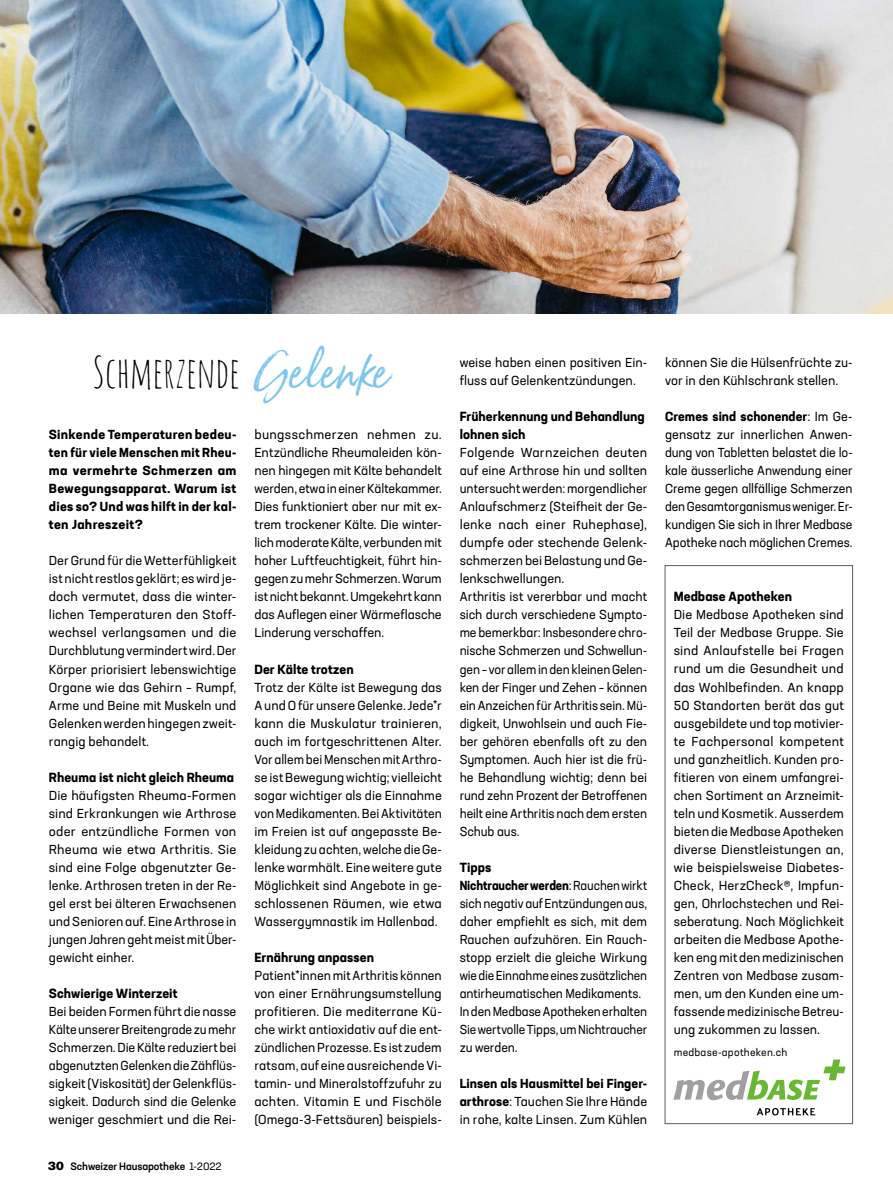
<style>
.page{position:relative;width:893px;height:1200px;background:#fff}
.page>*{position:absolute;margin:0;border:0;box-sizing:border-box;transform-origin:0 0}
.t1{font:42px "Amatic SC";letter-spacing:-.01em;color:#000}
.t2{font:700 13.05px/18px "Neusa Next Std";letter-spacing:.005em;color:#000}
.t3{font:12.9px/18px "Neusa Next Std";color:#000;text-align:justify}
.t4{font:12.9px/18px "Neusa Next Std";color:#000;scale:.94 1}
.t5{font:700 12.9px/18px "Neusa Next Std";letter-spacing:.02em;color:#000;text-align:justify}
.t6{font:500 10.5px "Neusa Next Std";letter-spacing:-.01em;color:#000}
.t7{font:10.5px "Neusa Next Std";letter-spacing:.02em;color:#000}
.s1{font-family:"Born Ready Slanted";font-size:45px;color:#7ec6ed}
.s2{font-family:"Akzidenz Grotesk BE Super";font-weight:400;font-size:12px}
.s3{font-weight:400}
.s4{font-weight:700}
</style>
<div class="page">
<img style="left:0;top:0;width:893px;height:313px">
<div style="left:665px;top:565px;width:188px;height:558px;border:1px solid #4d6269"></div>
<svg style="left:674px;top:1059px;width:171px;height:40px"></svg>
<svg style="left:757px;top:1108px;width:58px;height:7px"></svg>
<h1 class="t1" style="left:92px;top:342px;width:298px">SCHMERZENDE <span class="s1">Gelenke</span></h1>
<p class="t5" style="left:49px;top:425px;width:189px">Sinkende Temperaturen bedeu&shy;ten für viele Menschen mit Rheu&shy;ma vermehrte Schmerzen am Bewegungsapparat. Warum ist dies so? Und was hilft in der kal&shy;ten Jahreszeit?</p>
<p class="t3" style="left:49px;top:551px;width:189px">Der Grund für die Wetterfühligkeit ist nicht restlos geklärt; es wird je&shy;doch vermutet, dass die winter&shy;lichen Temperaturen den Stoff&shy;wechsel verlangsamen und die Durchblutung vermindert wird. Der Körper priorisiert lebenswichtige Organe wie das Gehirn – Rumpf, Arme und Beine mit Muskeln und Gelenken werden hingegen zweit&shy;rangig behandelt.</p>
<p class="t2" style="left:49px;top:767px;width:187px">Rheuma ist nicht gleich Rheuma</p>
<p class="t3" style="left:49px;top:785px;width:189px">Die häufigsten Rheuma-Formen sind Erkrankungen wie Arthrose oder entzündliche Formen von Rheuma wie etwa Arthritis. Sie sind eine Folge abgenutzter Ge&shy;lenke. Arthrosen treten in der Re&shy;gel erst bei älteren Erwachsenen und Senioren auf. Eine Arthrose in jungen Jahren geht meist mit Über&shy;gewicht einher.</p>
<p class="t2" style="left:49px;top:983px;width:130px">Schwierige Winterzeit</p>
<p class="t3" style="left:49px;top:1001px;width:189px">Bei beiden Formen führt die nasse Kälte unserer Breitengrade zu mehr Schmerzen. Die Kälte reduziert bei abgenutzten Gelenken die Zähflüs&shy;sigkeit (Viskosität) der Gelenkflüs&shy;sigkeit. Dadurch sind die Gelenke weniger geschmiert und die Rei-</p>
<p class="t6" style="left:48px;top:1159px;width:175px"><span class="s2">30</span> Schweizer Hausapotheke <span class="s3">1-2022</span></p>
<p class="t3" style="left:254px;top:425px;width:189px">bungsschmerzen nehmen zu.<br>Entzündliche Rheumaleiden kön&shy;nen hingegen mit Kälte behandelt werden, etwa in einer Kältekammer.<br>Dies funktioniert aber nur mit ex&shy;trem trockener Kälte. Die winter&shy;lich moderate Kälte, verbunden mit hoher Luftfeuchtigkeit, führt hin&shy;gegen zu mehr Schmerzen. Warum ist nicht bekannt. Umgekehrt kann das Auflegen einer Wärmeflasche Linderung verschaffen.</p>
<p class="t2" style="left:254px;top:659px;width:101px">Der Kälte trotzen</p>
<p class="t3" style="left:254px;top:677px;width:189px">Trotz der Kälte ist Bewegung das A und O für unsere Gelenke. Jede*r kann die Muskulatur trainieren, auch im fortgeschrittenen Alter.<br>Vor allem bei Menschen mit Arthro&shy;se ist Bewegung wichtig; vielleicht sogar wichtiger als die Einnahme von Medikamenten. Bei Aktivitäten im Freien ist auf angepasste Be&shy;kleidung zu achten, welche die Ge&shy;lenke warmhält. Eine weitere gute Möglichkeit sind Angebote in ge&shy;schlossenen Räumen, wie etwa Wassergymnastik im Hallenbad.</p>
<p class="t2" style="left:254px;top:947px;width:121px">Ernährung anpassen</p>
<p class="t3" style="left:254px;top:965px;width:189px">Patient*innen mit Arthritis können von einer Ernährungsumstellung profitieren. Die mediterrane Kü&shy;che wirkt antioxidativ auf die ent&shy;zündlichen Prozesse. Es ist zudem ratsam, auf eine ausreichende Vi&shy;tamin- und Mineralstoffzufuhr zu achten. Vitamin E und Fischöle (Omega-3-Fettsäuren) beispiels-</p>
<p class="t3" style="left:460px;top:353px;width:189px">weise haben einen positiven Ein&shy;fluss auf Gelenkentzündungen.</p>
<p class="t2" style="left:460px;top:407px;width:187px">Früherkennung und Behandlung lohnen sich</p>
<p class="t3" style="left:460px;top:443px;width:189px;text-align:left">Folgende Warnzeichen deuten auf eine Arthrose hin und sollten untersucht werden: morgendlicher<br>Anlaufschmerz (Steifheit der Ge&shy;lenke nach einer Ruhephase), dumpfe oder stechende Gelenk&shy;schmerzen bei Belastung und Ge&shy;lenkschwellungen.<br>Arthritis ist vererbbar und macht sich durch verschiedene Sympto&shy;me bemerkbar: Insbesondere chro&shy;nische Schmerzen und Schwellun&shy;gen – vor allem in den kleinen Gelen&shy;ken der Finger und Zehen – können ein Anzeichen für Arthritis sein. Mü&shy;digkeit, Unwohlsein und auch Fie&shy;ber gehören ebenfalls oft zu den<br>Symptomen. Auch hier ist die frü&shy;he Behandlung wichtig; denn bei rund zehn Prozent der Betroffenen heilt eine Arthritis nach dem ersten<br>Schub aus.</p>
<p class="t2" style="left:460px;top:857px;width:33px">Tipps</p>
<p class="t4" style="left:460px;top:875px;width:201px"><span class="s4">Nichtraucher werden</span>: Rauchen wirkt sich negativ auf Entzündungen aus, daher empfiehlt es sich, mit dem<br>Rauchen aufzuhören. Ein Rauch&shy;stopp erzielt die gleiche Wirkung wie die Einnahme eines zusätzlichen antirheumatischen Medikaments.<br>In den Medbase Apotheken erhalten<br>Sie wertvolle Tipps, um Nichtraucher zu werden.</p>
<p class="t3" style="left:460px;top:1073px;width:189px"><span class="s4">Linsen als Hausmittel bei Finger&shy;arthrose</span>: Tauchen Sie Ihre Hände in rohe, kalte Linsen. Zum Kühlen</p>
<p class="t3" style="left:665px;top:353px;width:189px">können Sie die Hülsenfrüchte zu&shy;vor in den Kühlschrank stellen.</p>
<p class="t3" style="left:665px;top:407px;width:189px"><span class="s4">Cremes sind schonender</span>: Im Ge&shy;gensatz zur innerlichen Anwen&shy;dung von Tabletten belastet die lo&shy;kale äusserliche Anwendung einer Creme gegen allfällige Schmerzen den Gesamtorganismus weniger. Er&shy;kundigen Sie sich in Ihrer Medbase Apotheke nach möglichen Cremes.</p>
<p class="t2" style="left:674px;top:587px;width:120px">Medbase Apotheken</p>
<p class="t3" style="left:674px;top:605px;width:172px">Die Medbase Apotheken sind Teil der Medbase Gruppe. Sie sind Anlaufstelle bei Fragen rund um die Gesundheit und das Wohlbefinden. An knapp 50 Standorten berät das gut ausgebildete und top motivier&shy;te Fachpersonal kompetent und ganzheitlich. Kunden pro&shy;fitieren von einem umfangrei&shy;chen Sortiment an Arzneimit&shy;teln und Kosmetik. Ausserdem bieten die Medbase Apotheken diverse Dienstleistungen an, wie beispielsweise Diabetes-Check, HerzCheck®, Impfun&shy;gen, Ohrlochstechen und Rei&shy;seberatung. Nach Möglichkeit arbeiten die Medbase Apothe&shy;ken eng mit den medizinischen Zentren von Medbase zusam&shy;men, um den Kunden eine um&shy;fassende medizinische Betreu&shy;ung zukommen zu lassen.</p>
<p class="t7" style="left:674px;top:1045px;width:115px">medbase-apotheken.ch</p>
</div>
